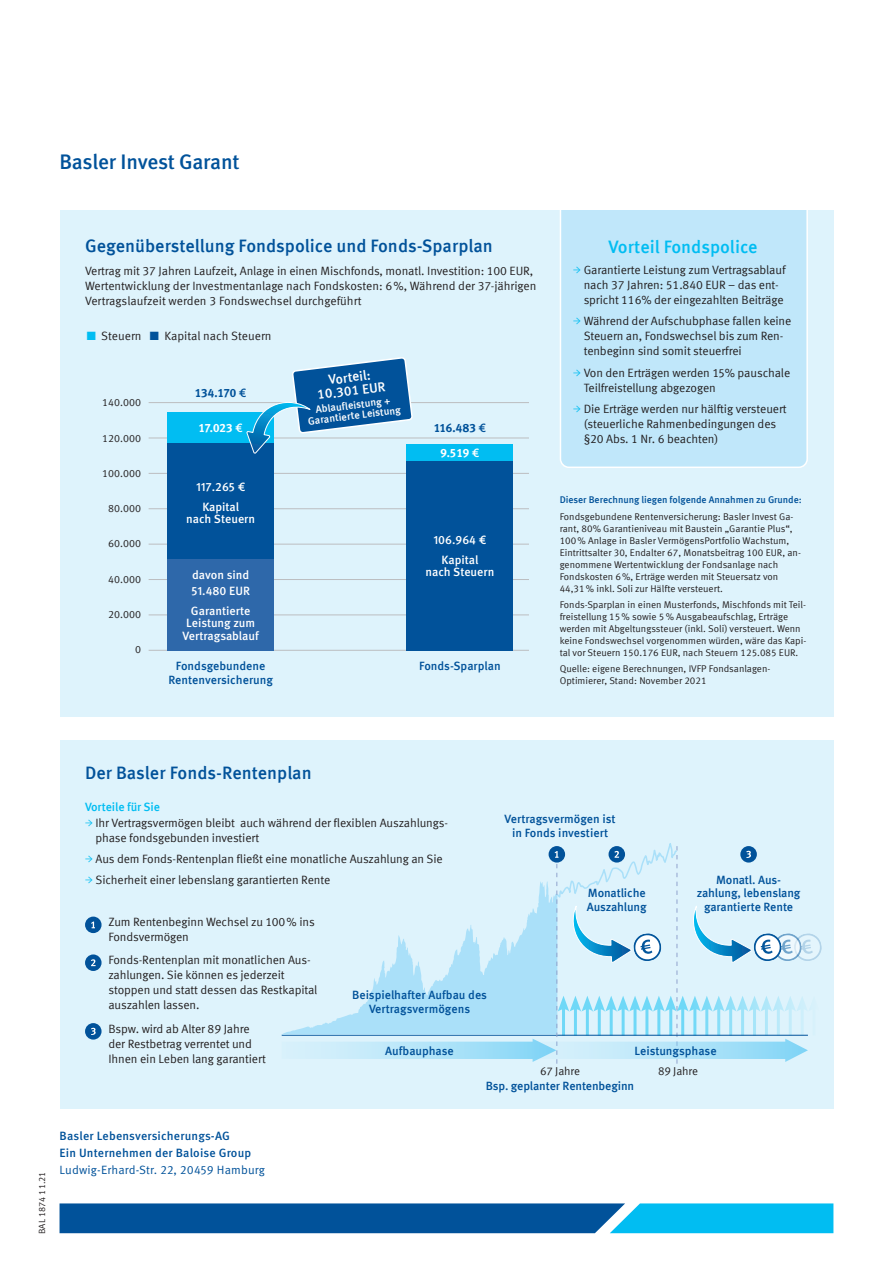
<style>
.page{position:relative;width:893px;height:1263px;background:#fff}
.page>*{position:absolute;margin:0;border:0;box-sizing:border-box;transform-origin:0 0}
._01_Titel_Headline{font:500 21px "Meta Pro";letter-spacing:-.015em;color:#01529a}
._04_Copy{font:500 18px "Meta Offc";color:#01529a}
._04_Copy_Bullet{font:500 18px "Meta Offc";color:#01529a}
._04_Copy-2{font:500 18px "Meta Offc";color:#01bdf2}
._04_Copy-3{font:500 13.5px "Meta Offc";color:#fff}
._04_Copy-4{font:12px/15px "Meta Offc Norm";letter-spacing:-.01em;color:#231f20}
._04_Copy-5{font:500 12px/13.5px "Meta Offc";letter-spacing:-.01em;color:#01529a;text-align:center}
.t1{font:500 12px/12.5px "Meta Pro";color:#fff;text-align:center}
.t2{font:500 12px/17.2px "Meta Pro";letter-spacing:.015em;color:#01529a}
.t3{font:12px "Meta Pro Norm";letter-spacing:.015em;color:#01529a}
.t4{font:12px "Meta Plus Bold Caps";letter-spacing:-.005em;color:#01529a}
.t5{font:500 12px "Meta Offc";letter-spacing:-.01em;color:#01bdf2}
.t6{font:12px "Meta Plus Bold Caps";color:#fff}
.t7{font:11.4px "Meta Offc Norm";letter-spacing:-.01em;color:#231f20}
._04_Copy-6{font:10.5px "Meta Offc Norm";color:#231f20}
._04_Copy-7{font:500 10.5px/10.5px "Meta Offc";color:#fff;text-align:center}
._04_Copy-8{font:9.75px/12px "Meta Offc Norm";color:#231f20}
._04_Copy-9{font:500 9.75px "Meta Offc";letter-spacing:-.005em;color:#01529a}
.t8{font:9px "Meta Offc Norm";color:#231f20}
.s1{color:#01bdf2}
.s2{color:#01529a}
.s3{font-family:"Meta Pro";font-weight:500}
.s4{font-family:"Minion Pro";font-weight:600;color:#01bdf2}
</style>
<div class="page">
<div style="left:60px;top:210px;width:773px;height:506px;background:#def3fc"></div>
<hr style="left:149px;top:402px;width:380px;height:1px;background:#bcbdc0">
<hr style="left:149px;top:438px;width:380px;height:1px;background:#bcbdc0">
<hr style="left:149px;top:473px;width:380px;height:1px;background:#bcbdc0">
<hr style="left:149px;top:508px;width:380px;height:1px;background:#bcbdc0">
<hr style="left:149px;top:544px;width:380px;height:1px;background:#bcbdc0">
<hr style="left:149px;top:579px;width:380px;height:1px;background:#bcbdc0">
<hr style="left:149px;top:615px;width:380px;height:1px;background:#bcbdc0">
<hr style="left:149px;top:650px;width:380px;height:1px;background:#bcbdc0">
<div style="left:560px;top:188px;width:247px;height:279px;background:#c0e7fa;border-radius:9px"></div>
<div style="left:560px;top:187px;width:248px;height:281px;border:2px solid #fff;border-radius:9px"></div>
<div style="left:60px;top:740px;width:773px;height:368px;background:#def3fc"></div>
<svg style="left:60px;top:1203px;width:773px;height:30px;background:#0974b4"></svg>
<div style="left:85px;top:916px;width:17px;height:17px;background:#01529a;border-radius:50%"></div>
<svg style="left:91px;top:921px;width:4px;height:7px"></svg>
<svg style="left:85px;top:954px;width:17px;height:17px"></svg>
<svg style="left:91px;top:959px;width:5px;height:7px"></svg>
<div style="left:85px;top:1023px;width:17px;height:16px;background:#01529a;border-radius:50%"></div>
<svg style="left:91px;top:1028px;width:5px;height:7px"></svg>
<div style="left:168px;top:443px;width:106px;height:207px;background:#01529a"></div>
<div style="left:168px;top:412px;width:106px;height:31px;background:#01bdf2"></div>
<div style="left:168px;top:559px;width:106px;height:91px;background:#2e68aa"></div>
<div style="left:407px;top:461px;width:106px;height:189px;background:#01529a"></div>
<div style="left:407px;top:444px;width:106px;height:17px;background:#01bdf2"></div>
<svg style="left:282px;top:843px;width:540px;height:221px"></svg>
<div style="left:448px;top:145px;width:426px;height:64px;background:#fff"></div>
<svg style="left:246px;top:357px;width:167px;height:97px"></svg>
<p class="_01_Titel_Headline" style="left:60px;top:145px;width:182px">Basler Invest Garant</p>
<p class="_04_Copy" style="left:85px;top:235px;width:409px">Gegenüberstellung Fondspolice und Fonds-Sparplan</p>
<p class="_04_Copy-4" style="left:85px;top:264px;width:453px">Vertrag mit 37 Jahren Laufzeit, Anlage in einen Mischfonds, monatl. Investition: 100 EUR,<br>Wertentwicklung der Investmentanlage nach Fondskosten: 6%, Während der 37-jährigen<br>Vertragslaufzeit werden 3 Fondswechsel durchgeführt</p>
<p class="_04_Copy-4" style="left:87px;top:329px;width:186px"><span class="s1">■</span> Steuern <span class="s2">■</span> Kapital nach Steuern</p>
<p class="_04_Copy-6" style="left:102px;top:397px;width:40px">140.000</p>
<p class="_04_Copy-6" style="left:102px;top:432px;width:40px">120.000</p>
<p class="_04_Copy-6" style="left:102px;top:467px;width:40px">100.000</p>
<p class="_04_Copy-6" style="left:108px;top:502px;width:34px">80.000</p>
<p class="_04_Copy-6" style="left:108px;top:538px;width:34px">60.000</p>
<p class="_04_Copy-6" style="left:108px;top:573px;width:34px">40.000</p>
<p class="_04_Copy-6" style="left:108px;top:608px;width:34px">20.000</p>
<p class="_04_Copy-6" style="left:135px;top:643px;width:7px">0</p>
<p class="t4" style="left:195px;top:385px;width:53px">134.170 <span class="s3">€</span></p>
<p class="t6" style="left:198px;top:421px;width:46px">17.023 <span class="s3">€</span></p>
<p class="t1" style="left:196px;top:480px;width:51px">117.265 €</p>
<p class="t1" style="left:186px;top:499px;width:70px">Kapital<br>nach Steuern</p>
<p class="t1" style="left:191px;top:566px;width:60px;line-height:16.2px;text-align:left">davon sind<br>51.480 EUR</p>
<p class="t1" style="left:182px;top:604px;width:78px">Garantierte<br>Leistung zum<br>Vertragsablauf</p>
<p class="_04_Copy-5" style="left:168px;top:659px;width:106px;line-height:14.2px">Fondsgebundene<br>Rentenversicherung</p>
<p class="_04_Copy-3" style="left:328px;top:372px;width:44px;rotate:-7deg">Vorteil:</p>
<p class="_04_Copy-3" style="left:316px;top:387px;width:70px;rotate:-7deg">10.301 EUR</p>
<p class="_04_Copy-7" style="left:306px;top:406px;width:95px;rotate:-7deg">Ablaufleistung +<br>Garantierte Leistung</p>
<p class="t4" style="left:434px;top:421px;width:54px">116.483 <span class="s3">€</span></p>
<p class="t6" style="left:440px;top:446px;width:41px">9.519 <span class="s3">€</span></p>
<p class="t1" style="left:433px;top:533px;width:54px">106.964 €</p>
<p class="t1" style="left:425px;top:553px;width:70px">Kapital<br>nach Steuern</p>
<p class="_04_Copy-5" style="left:419px;top:659px;width:83px">Fonds-Sparplan</p>
<p class="_04_Copy-2" style="left:609px;top:236px;width:151px">Vorteil Fondspolice</p>
<p class="_04_Copy-4" style="left:584px;top:263px;width:203px;text-indent:-10px"><span class="s4">→</span> Garantierte Leistung zum Vertragsablauf nach 37 Jahren: 51.840 EUR – das ent&shy;spricht 116% der eingezahlten Beiträge</p>
<p class="_04_Copy-4" style="left:584px;top:314px;width:209px;text-indent:-10px"><span class="s4">→</span> Während der Aufschubphase fallen keine<br>Steuern an, Fondswechsel bis zum Ren&shy;tenbeginn sind somit steuerfrei</p>
<p class="_04_Copy-4" style="left:584px;top:365px;width:208px;text-indent:-10px"><span class="s4">→</span> Von den Erträgen werden 15% pauschale<br>Teilfreistellung abgezogen</p>
<p class="_04_Copy-4" style="left:584px;top:402px;width:205px;text-indent:-10px"><span class="s4">→</span> Die Erträge werden nur hälftig versteuert (steuerliche Rahmenbedingungen des §20 Abs. 1 Nr. 6 beachten)</p>
<p class="_04_Copy-9" style="left:560px;top:494px;width:244px">Dieser Berechnung liegen folgende Annahmen zu Grunde:</p>
<p class="_04_Copy-8" style="left:560px;top:510px;width:243px">Fondsgebundene Rentenversicherung: Basler Invest Ga&shy;rant, 80% Garantieniveau mit Baustein „Garantie Plus“, 100% Anlage in Basler VermögensPortfolio Wachstum, Eintrittsalter 30, Endalter 67, Monatsbeitrag 100 EUR, an&shy;genommene Wertentwicklung der Fondsanlage nach Fondskosten 6%, Erträge werden mit Steuersatz von 44,31% inkl. Soli zur Hälfte versteuert.</p>
<p class="_04_Copy-8" style="left:560px;top:599px;width:248px">Fonds-Sparplan in einen Musterfonds, Mischfonds mit Teil&shy;freistellung 15% sowie 5% Ausgabeaufschlag, Erträge werden mit Abgeltungssteuer (inkl. Soli) versteuert. Wenn keine Fondswechsel vorgenommen würden, wäre das Kapi&shy;tal vor Steuern 150.176 EUR, nach Steuern 125.085 EUR.</p>
<p class="_04_Copy-8" style="left:560px;top:663px;width:212px">Quelle: eigene Berechnungen, IVFP Fondsanlagen-<br>Optimierer, Stand: November 2021</p>
<p class="_04_Copy_Bullet" style="left:85px;top:762px;width:228px">Der Basler Fonds-Rentenplan</p>
<p class="t5" style="left:85px;top:799px;width:77px">Vorteile für Sie</p>
<p class="_04_Copy-4" style="left:96px;top:815px;width:354px;text-indent:-10px"><span class="s4">→</span> Ihr Vertragsvermögen bleibt auch während der flexiblen Auszahlungs&shy;phase fondsgebunden investiert</p>
<p class="_04_Copy-4" style="left:85px;top:851px;width:359px"><span class="s4">→</span> Aus dem Fonds-Rentenplan fließt eine monatliche Auszahlung an Sie</p>
<p class="_04_Copy-4" style="left:85px;top:873px;width:247px"><span class="s4">→</span> Sicherheit einer lebenslang garantierten Rente</p>
<p class="_04_Copy-4" style="left:108px;top:914px;width:208px">Zum Rentenbeginn Wechsel zu 100% ins<br>Fondsvermögen</p>
<p class="_04_Copy-4" style="left:108px;top:953px;width:211px">Fonds-Rentenplan mit monatlichen Aus&shy;zahlungen. Sie können es jederzeit stoppen und statt dessen das Restkapital auszahlen lassen.</p>
<p class="_04_Copy-4" style="left:108px;top:1021px;width:159px">Bspw. wird ab Alter 89 Jahre der Restbetrag verrentet und<br>Ihnen ein Leben lang garantiert</p>
<p class="_04_Copy-5" style="left:504px;top:813px;width:113px">Vertragsvermögen ist in Fonds investiert</p>
<p class="_04_Copy-5" style="left:697px;top:873px;width:105px">Monatl. Aus&shy;zahlung, lebenslang garantierte Rente</p>
<p class="_04_Copy-5" style="left:588px;top:887px;width:59px">Monatliche</p>
<p class="_04_Copy-5" style="left:587px;top:900px;width:61px">Auszahlung</p>
<p class="_04_Copy-5" style="left:352px;top:989px;width:137px">Beispielhafter Aufbau des</p>
<p class="_04_Copy-5" style="left:369px;top:1002px;width:103px">Vertragsvermögens</p>
<p class="_04_Copy-5" style="left:385px;top:1044px;width:70px">Aufbauphase</p>
<p class="_04_Copy-5" style="left:635px;top:1044px;width:83px">Leistungsphase</p>
<p class="t7" style="left:540px;top:1064px;width:42px">67 Jahre</p>
<p class="_04_Copy-5" style="left:486px;top:1079px;width:150px">Bsp. geplanter Rentenbeginn</p>
<p class="t7" style="left:658px;top:1064px;width:42px">89 Jahre</p>
<p class="t8" style="left:37px;top:1234px;width:64px;rotate:-90deg">BAL 1874 11.21</p>
<p class="t2" style="left:60px;top:1126px;width:193px">Basler Lebensversicherungs-AG<br>Ein Unternehmen der Baloise Group</p>
<p class="t3" style="left:60px;top:1161px;width:207px">Ludwig-Erhard-Str. 22, 20459 Hamburg</p>
</div>
